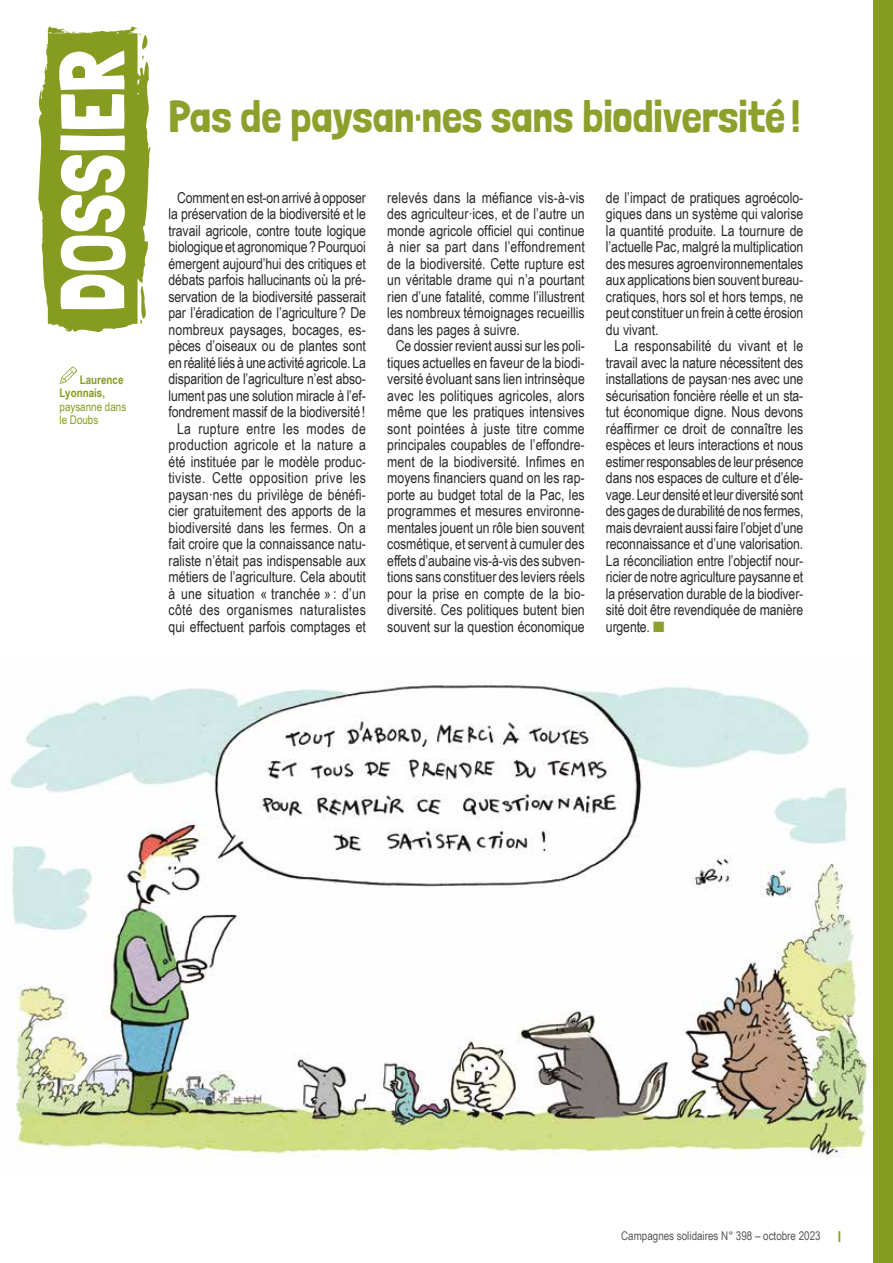
<style>
.page{position:relative;width:893px;height:1263px;background:#fff}
.page>*{position:absolute;margin:0;border:0;box-sizing:border-box;transform-origin:0 0}
.t1{font:45px "Londrina Solid";color:#8ca02b}
.t2{font:15px/16.5px "Arial Narrow";color:#282827;text-align:center}
.t3{font:15px "Arial Narrow";letter-spacing:-.02em;color:#282827}
.t4{font:700 15px "Arial Narrow";color:#8ca02b}
.t5{font:12px "Arial Narrow";color:#575756}
.t6{font:12px/13.5px "Arial Narrow";color:#869c20}
.t7{font:700 12px/13.5px "Arial Narrow";color:#869c20}
.s1{color:#8ca02b}
</style>
<div class="page">
<img style="left:10px;top:656px;width:864px;height:518px">
<div style="left:874px;top:0;width:19px;height:1263px;background:#869c20"></div>
<svg style="left:59px;top:366px;width:18px;height:18px"></svg>
<svg style="left:38px;top:25px;width:113px;height:308px"></svg>
<p class="t7" style="left:60px;top:373px;width:65px;text-indent:20px">Laurence<br>Lyonnais,</p>
<p class="t6" style="left:60px;top:400px;width:68px">paysanne dans le Doubs</p>
<h1 class="t1" style="left:169px;top:89px;width:633px">Pas de paysan·nes sans biodiversité !</h1>
<p class="t2" style="left:169px;top:189px;width:199px">Comment en est-on arrivé à opposer la préservation de la biodiversité et le travail agricole, contre toute logique biologique et agronomique? Pourquoi émergent aujourd’hui des critiques et débats parfois hallucinants où la pré&shy;servation de la biodiversité passerait par l’éradication de l’agriculture? De nombreux paysages, bocages, es&shy;pèces d’oiseaux ou de plantes sont en réalité liés à une activité agricole. La disparition de l’agriculture n’est abso&shy;lument pas une solution miracle à l’ef&shy;fondrement massif de la biodiversité!<br>La rupture entre les modes de production agricole et la nature a été instituée par le modèle produc&shy;tiviste. Cette opposition prive les paysan·nes du privilège de bénéfi&shy;cier gratuitement des apports de la biodiversité dans les fermes. On a fait croire que la connaissance natu&shy;raliste n’était pas indispensable aux métiers de l’agriculture. Cela aboutit à une situation « tranchée » : d’un côté des organismes naturalistes qui effectuent parfois comptages et</p>
<p class="t2" style="left:387px;top:189px;width:199px">relevés dans la méfiance vis-à-vis</p>
<p class="t2" style="left:387px;top:205px;width:199px">des agriculteur·ices, et de l’autre un</p>
<p class="t2" style="left:387px;top:222px;width:199px">monde agricole officiel qui continue</p>
<p class="t2" style="left:387px;top:238px;width:199px">à nier sa part dans l’effondrement</p>
<p class="t2" style="left:387px;top:255px;width:199px">de la biodiversité. Cette rupture est</p>
<p class="t2" style="left:387px;top:271px;width:199px">un véritable drame qui n’a pourtant</p>
<p class="t2" style="left:387px;top:288px;width:199px">rien d’une fatalité, comme l’illustrent</p>
<p class="t2" style="left:387px;top:304px;width:199px">les nombreux témoignages recueillis</p>
<p class="t2" style="left:387px;top:321px;width:134px">dans les pages à suivre.</p>
<p class="t2" style="left:396px;top:337px;width:190px">Ce dossier revient aussi sur les poli-</p>
<p class="t2" style="left:387px;top:354px;width:199px">tiques actuelles en faveur de la biodi-</p>
<p class="t2" style="left:387px;top:370px;width:199px">versité évoluant sans lien intrinsèque</p>
<p class="t2" style="left:387px;top:387px;width:199px">avec les politiques agricoles, alors</p>
<p class="t2" style="left:387px;top:403px;width:199px">même que les pratiques intensives</p>
<p class="t2" style="left:387px;top:420px;width:199px">sont pointées à juste titre comme</p>
<p class="t2" style="left:387px;top:436px;width:199px">principales coupables de l’effondre-</p>
<p class="t2" style="left:387px;top:453px;width:199px">ment de la biodiversité. Infimes en</p>
<p class="t2" style="left:387px;top:469px;width:199px">moyens financiers quand on les rap-</p>
<p class="t2" style="left:387px;top:486px;width:199px">porte au budget total de la Pac, les</p>
<p class="t2" style="left:387px;top:502px;width:199px">programmes et mesures environne-</p>
<p class="t2" style="left:387px;top:519px;width:199px">mentales jouent un rôle bien souvent</p>
<p class="t2" style="left:387px;top:535px;width:199px">cosmétique, et servent à cumuler des</p>
<p class="t2" style="left:387px;top:552px;width:199px">effets d’aubaine vis-à-vis des subven-</p>
<p class="t2" style="left:387px;top:568px;width:199px">tions sans constituer des leviers réels</p>
<p class="t2" style="left:387px;top:585px;width:199px">pour la prise en compte de la bio-</p>
<p class="t2" style="left:387px;top:601px;width:199px">diversité. Ces politiques butent bien</p>
<p class="t2" style="left:387px;top:618px;width:199px">souvent sur la question économique</p>
<p class="t2" style="left:606px;top:189px;width:199px">de l’impact de pratiques agroécolo-</p>
<p class="t2" style="left:606px;top:205px;width:199px">giques dans un système qui valorise</p>
<p class="t2" style="left:606px;top:222px;width:199px">la quantité produite. La tournure de</p>
<p class="t2" style="left:606px;top:238px;width:199px">l’actuelle Pac, malgré la multiplication</p>
<p class="t2" style="left:606px;top:255px;width:199px">des mesures agroenvironnementales</p>
<p class="t2" style="left:606px;top:271px;width:199px">aux applications bien souvent bureau-</p>
<p class="t2" style="left:606px;top:288px;width:199px">cratiques, hors sol et hors temps, ne</p>
<p class="t2" style="left:606px;top:304px;width:199px">peut constituer un frein à cette érosion</p>
<p class="t2" style="left:606px;top:321px;width:54px">du vivant.</p>
<p class="t2" style="left:614px;top:337px;width:190px">La responsabilité du vivant et le</p>
<p class="t2" style="left:606px;top:354px;width:199px">travail avec la nature nécessitent des</p>
<p class="t2" style="left:606px;top:370px;width:199px">installations de paysan·nes avec une</p>
<p class="t2" style="left:606px;top:387px;width:199px">sécurisation foncière réelle et un sta-</p>
<p class="t2" style="left:606px;top:403px;width:199px">tut économique digne. Nous devons</p>
<p class="t2" style="left:606px;top:420px;width:199px">réaffirmer ce droit de connaître les</p>
<p class="t2" style="left:606px;top:436px;width:199px">espèces et leurs interactions et nous</p>
<p class="t3" style="left:606px;top:452px;width:199px">estimer responsables de leur présence</p>
<p class="t2" style="left:606px;top:469px;width:199px">dans nos espaces de culture et d’éle-</p>
<p class="t3" style="left:606px;top:485px;width:199px">vage. Leur densité et leur diversité sont</p>
<p class="t2" style="left:606px;top:502px;width:199px">des gages de durabilité de nos fermes,</p>
<p class="t2" style="left:606px;top:519px;width:199px">mais devraient aussi faire l’objet d’une</p>
<p class="t2" style="left:606px;top:535px;width:199px">reconnaissance et d’une valorisation.</p>
<p class="t2" style="left:606px;top:552px;width:199px">La réconciliation entre l’objectif nour-</p>
<p class="t2" style="left:606px;top:568px;width:199px">ricier de notre agriculture paysanne et</p>
<p class="t2" style="left:606px;top:585px;width:199px">la préservation durable de la biodiver-</p>
<p class="t2" style="left:606px;top:601px;width:199px">sité doit être revendiquée de manière</p>
<p class="t2" style="left:606px;top:618px;width:60px">urgente. <span class="s1">■</span></p>
<p class="t5" style="left:621px;top:1229px;width:201px">Campagnes solidaires N° 398 – octobre 2023</p>
<p class="t4" style="left:838px;top:1227px;width:5px">I</p>
</div>
